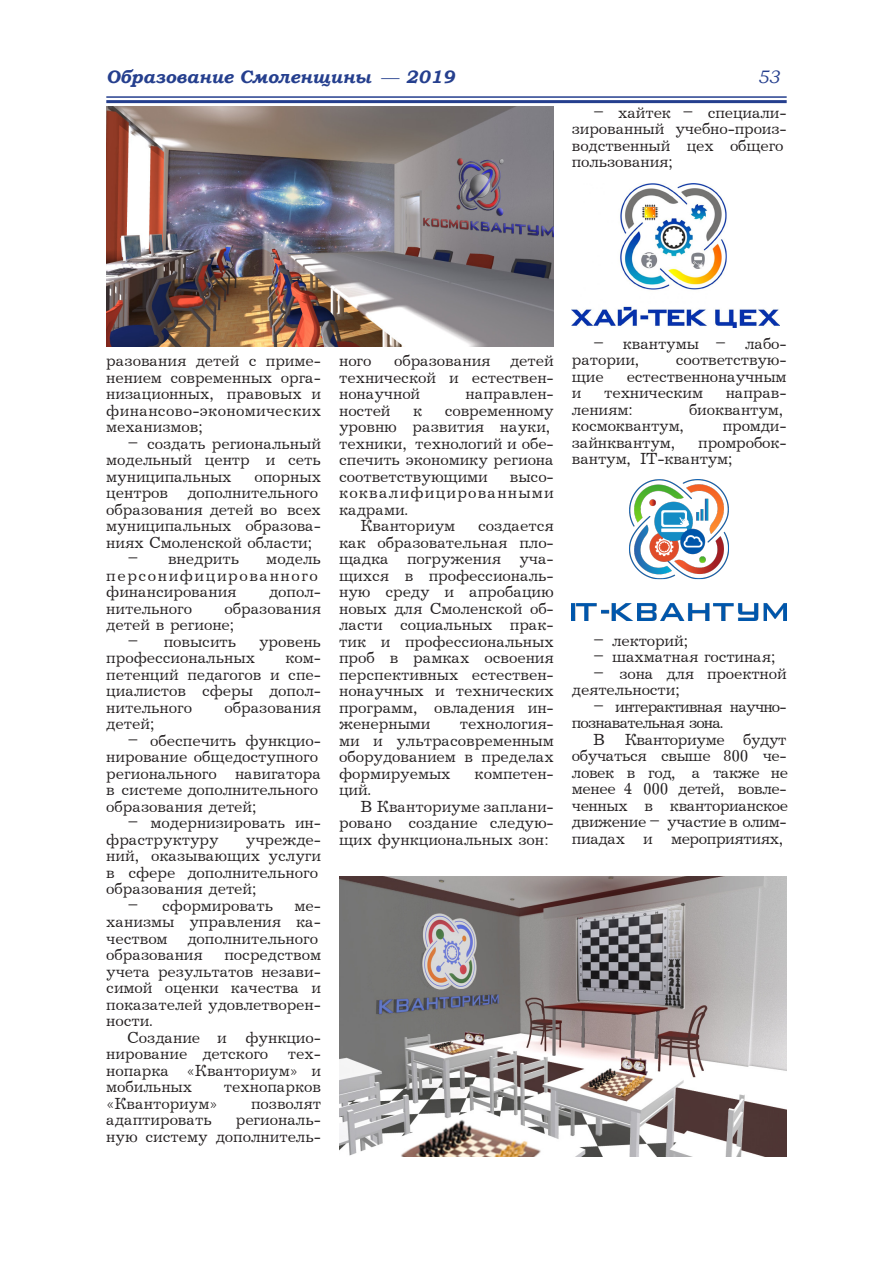
<style>
.page{position:relative;width:893px;height:1263px;background:#fff}
.page>*{position:absolute;margin:0;border:0;box-sizing:border-box;transform-origin:0 0}
.t1{font:italic 700 18px "Bookman Old Style";color:#253f8e}
.t2{font:italic 18px "Bookman Old Style";color:#253f8e}
.t3{font:16.5px/16.5px "Journal";letter-spacing:-.005em;color:#231f20;text-align:justify}
.t4{font:16.5px/16.5px "Journal";letter-spacing:.095em;color:#231f20}
.t5{font:16.5px/16.5px "Journal";letter-spacing:-.05em;color:#231f20}
.s1{font-family:"Times New Roman";font-weight:400;font-style:normal}
</style>
<div class="page">
<hr style="left:106px;top:96px;width:681px;height:2px;background:#253f8e">
<hr style="left:106px;top:100px;width:681px;height:3px;background:#253f8e">
<img style="left:106px;top:106px;width:448px;height:241px">
<img style="left:339px;top:877px;width:448px;height:280px">
<img style="left:572px;top:479px;width:215px;height:141px">
<img style="left:572px;top:184px;width:207px;height:144px">
<p class="t1" style="left:106px;top:64px;width:350px">Образование Смоленщины <span class="s1">—</span> 2019</p>
<p class="t2" style="left:757px;top:65px;width:24px">53</p>
<p class="t3" style="left:572px;top:104px;width:216px;text-align:left;text-indent:21px">– хайтек – специали&shy;зированный учебно-произ&shy;водственный цех общего пользования;</p>
<p class="t3" style="left:106px;top:353px;width:216px">разования детей с приме&shy;нением современных орга&shy;низационных, правовых и финансово-экономических механизмов;</p>
<p class="t3" style="left:106px;top:436px;width:216px;text-indent:21px">– создать региональный модельный центр и сеть муниципальных</p>
<p class="t3" style="left:106px;top:469px;width:216px;text-align:left;text-indent:148px">опорных центров дополнительного образования детей во всех муниципальных образова&shy;ниях Смоленской области;</p>
<p class="t3" style="left:128px;top:551px;width:113px">– внедрить</p>
<p class="t4" style="left:106px;top:551px;width:216px;text-indent:160px">модель персонифицированного финансирования</p>
<p class="t3" style="left:269px;top:584px;width:53px">допол-</p>
<p class="t3" style="left:106px;top:601px;width:216px;text-indent:118px">образования детей в регионе;</p>
<p class="t3" style="left:128px;top:634px;width:110px">– повысить</p>
<p class="t3" style="left:259px;top:634px;width:64px">уровень</p>
<p class="t3" style="left:106px;top:650px;width:150px">профессиональных</p>
<p class="t3" style="left:106px;top:601px;width:87px">нительного</p>
<p class="t3" style="left:106px;top:650px;width:216px;text-indent:179px">ком&shy;петенций педагогов и спе&shy;циалистов сферы допол&shy;нительного</p>
<p class="t3" style="left:224px;top:700px;width:98px">образования</p>
<p class="t3" style="left:106px;top:716px;width:50px">детей;</p>
<p class="t3" style="left:106px;top:733px;width:216px;text-align:left;text-indent:21px">– обеспечить функцио&shy;нирование общедоступного регионального навигатора в системе дополнительного образования детей;</p>
<p class="t3" style="left:106px;top:815px;width:216px;text-indent:21px">– модернизировать ин&shy;фраструктуру</p>
<p class="t3" style="left:106px;top:832px;width:216px;text-align:left;text-indent:140px">учрежде&shy;ний, оказывающих услуги в сфере дополнительного образования детей;</p>
<p class="t3" style="left:128px;top:898px;width:147px">– сформировать</p>
<p class="t3" style="left:106px;top:898px;width:216px;text-align:left;text-indent:188px">ме&shy;ханизмы управления ка&shy;чеством дополнительного образования</p>
<p class="t3" style="left:106px;top:947px;width:216px;text-indent:118px">посредством учета результатов незави&shy;симой оценки качества и показателей удовлетворен&shy;ности.</p>
<p class="t3" style="left:106px;top:1030px;width:216px;text-indent:21px">Создание и функцио&shy;нирование детского тех&shy;нопарка «Кванториум» и мобильных</p>
<p class="t3" style="left:224px;top:1079px;width:99px">технопарков</p>
<p class="t3" style="left:106px;top:1096px;width:113px">«Кванториум»</p>
<p class="t3" style="left:251px;top:1096px;width:71px">позволят</p>
<p class="t3" style="left:106px;top:1112px;width:107px">адаптировать</p>
<p class="t3" style="left:106px;top:1112px;width:216px;text-align:right">региональ-<br>ную систему дополнитель-</p>
<p class="t3" style="left:339px;top:353px;width:216px;text-indent:55px">образования детей технической и естествен&shy;нонаучной</p>
<p class="t3" style="left:339px;top:353px;width:34px">ного</p>
<p class="t3" style="left:465px;top:386px;width:90px">направлен-</p>
<p class="t3" style="left:339px;top:403px;width:53px">ностей</p>
<p class="t3" style="left:413px;top:403px;width:11px">к</p>
<p class="t3" style="left:339px;top:403px;width:216px;text-align:left;text-indent:106px">современному уровню развития науки, техники, технологий и обе&shy;спечить экономику региона соответствующими</p>
<p class="t3" style="left:339px;top:469px;width:216px;text-indent:171px">высо&shy;коквалифицированными кадрами.</p>
<p class="t3" style="left:360px;top:518px;width:96px">Кванториум</p>
<p class="t3" style="left:339px;top:518px;width:216px;text-indent:139px">создается как образовательная пло&shy;щадка погружения уча&shy;щихся в профессиональ&shy;ную среду и апробацию новых для Смоленской об&shy;ласти социальных прак&shy;тик и профессиональных проб в рамках освоения перспективных естествен&shy;нонаучных и технических программ, овладения ин&shy;женерными</p>
<p class="t3" style="left:339px;top:716px;width:216px;text-indent:121px">технология&shy;ми и ультрасовременным оборудованием в пределах формируемых</p>
<p class="t3" style="left:475px;top:766px;width:81px">компетен-</p>
<p class="t3" style="left:339px;top:782px;width:33px">ций.</p>
<p class="t3" style="left:339px;top:799px;width:216px;text-indent:21px">В Кванториуме заплани&shy;ровано создание следую&shy;щих функциональных зон:</p>
<p class="t3" style="left:572px;top:335px;width:216px;text-indent:21px">– квантумы – лабо&shy;ратории,</p>
<p class="t3" style="left:676px;top:352px;width:112px">соответствую-</p>
<p class="t3" style="left:572px;top:368px;width:33px">щие</p>
<p class="t3" style="left:627px;top:368px;width:161px">естественнонаучным</p>
<p class="t3" style="left:572px;top:385px;width:11px">и</p>
<p class="t3" style="left:604px;top:385px;width:100px">техническим</p>
<p class="t3" style="left:726px;top:385px;width:62px">направ-</p>
<p class="t3" style="left:572px;top:401px;width:63px">лениям:</p>
<p class="t3" style="left:689px;top:401px;width:96px">биоквантум,</p>
<p class="t3" style="left:572px;top:418px;width:114px">коcмоквантум,</p>
<p class="t3" style="left:723px;top:418px;width:65px">промди-</p>
<p class="t3" style="left:572px;top:434px;width:105px">зайнквантум,</p>
<p class="t3" style="left:572px;top:434px;width:216px;text-indent:126px">промробок&shy;вантум, IT-квантум;</p>
<p class="t3" style="left:593px;top:632px;width:96px">– лекторий;</p>
<p class="t3" style="left:593px;top:649px;width:184px">– шахматная гостиная;</p>
<p class="t3" style="left:572px;top:665px;width:216px;text-indent:21px">– зона для проектной деятельности;</p>
<p class="t5" style="left:572px;top:698px;width:216px;text-indent:21px">– интерактивная научно&shy;познавательная зона.</p>
<p class="t3" style="left:572px;top:731px;width:218px;text-indent:21px">В Кванториуме будут обучаться свыше 800 че&shy;ловек в год, а также не менее 4 000 детей, вовле&shy;ченных в кванторианское движение – участие в олим&shy;пиадах и мероприятиях,</p>
</div>
